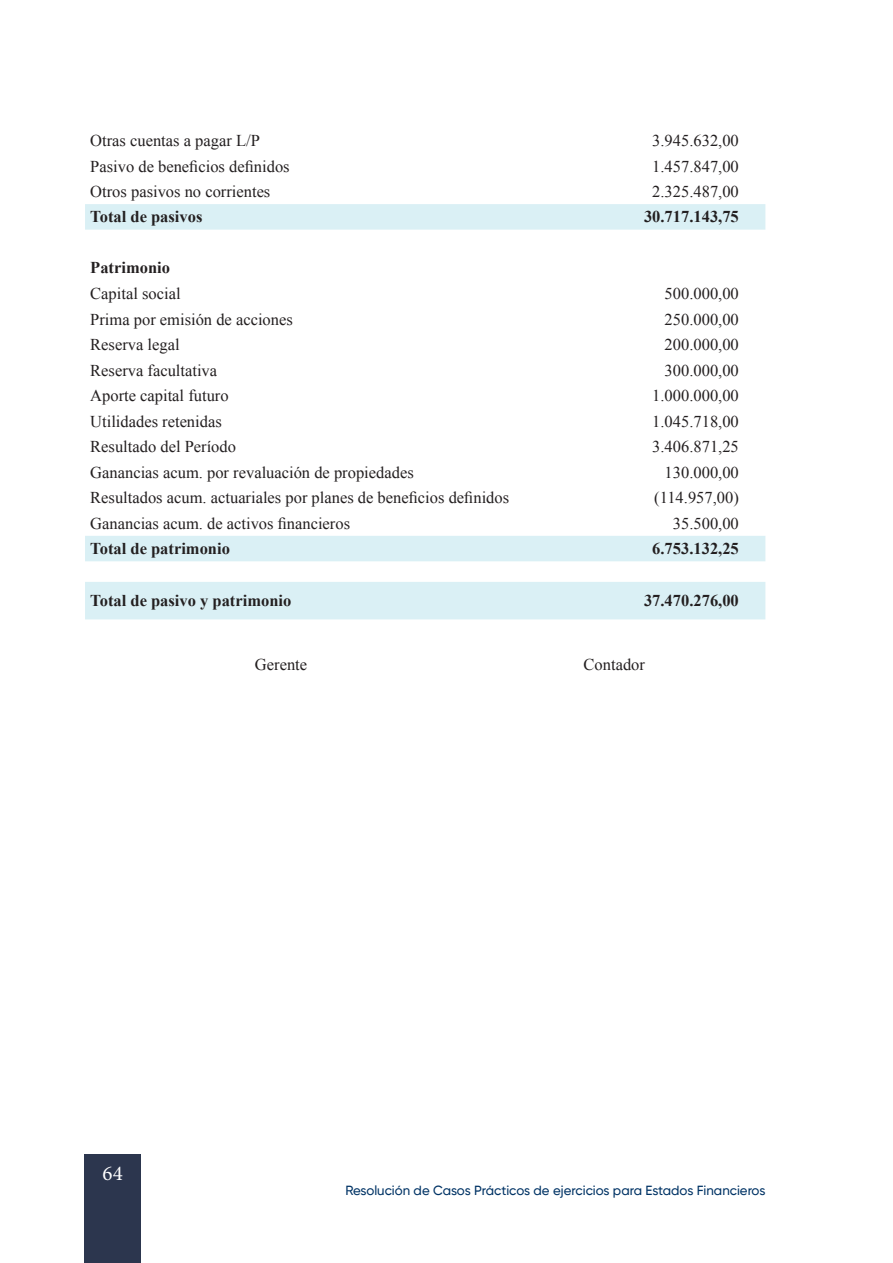
<style>
.page{position:relative;width:893px;height:1263px;background:#fff}
.page>*{position:absolute;margin:0;border:0;box-sizing:border-box;transform-origin:0 0}
.t1{font:21px "Minion Pro";color:#fff}
.t2{font:16.5px "Times New Roman";color:#231f20}
.t3{font:700 16.5px "Times New Roman";color:#231f20}
.t4{font:500 13.2px "Gilroy";color:#003365}
</style>
<div class="page">
<div style="left:84px;top:1154px;width:57px;height:109px;background:#2c364e"></div>
<svg style="left:85px;top:204px;width:680px;height:415px"></svg>
<p class="t2" style="left:90px;top:129px;width:171px">Otras cuentas a pagar L/P</p>
<p class="t2" style="left:652px;top:129px;width:88px">3.945.632,00</p>
<p class="t2" style="left:90px;top:155px;width:201px">Pasivo de beneficios definidos</p>
<p class="t2" style="left:652px;top:155px;width:88px">1.457.847,00</p>
<p class="t2" style="left:90px;top:180px;width:182px">Otros pasivos no corrientes</p>
<p class="t2" style="left:652px;top:180px;width:88px">2.325.487,00</p>
<p class="t3" style="left:90px;top:206px;width:114px">Total de pasivos</p>
<p class="t3" style="left:644px;top:206px;width:96px">30.717.143,75</p>
<p class="t3" style="left:90px;top:257px;width:81px">Patrimonio</p>
<p class="t2" style="left:90px;top:282px;width:92px">Capital social</p>
<p class="t2" style="left:665px;top:282px;width:76px">500.000,00</p>
<p class="t2" style="left:90px;top:308px;width:204px">Prima por emisión de acciones</p>
<p class="t2" style="left:665px;top:308px;width:76px">250.000,00</p>
<p class="t2" style="left:90px;top:333px;width:91px">Reserva legal</p>
<p class="t2" style="left:665px;top:333px;width:76px">200.000,00</p>
<p class="t2" style="left:90px;top:359px;width:128px">Reserva facultativa</p>
<p class="t2" style="left:665px;top:359px;width:76px">300.000,00</p>
<p class="t2" style="left:90px;top:385px;width:140px">Aporte capital futuro</p>
<p class="t2" style="left:652px;top:385px;width:88px">1.000.000,00</p>
<p class="t2" style="left:90px;top:410px;width:133px">Utilidades retenidas</p>
<p class="t2" style="left:652px;top:410px;width:88px">1.045.718,00</p>
<p class="t2" style="left:90px;top:436px;width:147px">Resultado del Período</p>
<p class="t2" style="left:652px;top:436px;width:88px">3.406.871,25</p>
<p class="t2" style="left:90px;top:461px;width:325px">Ganancias acum. por revaluación de propiedades</p>
<p class="t2" style="left:665px;top:461px;width:76px">130.000,00</p>
<p class="t2" style="left:90px;top:487px;width:420px">Resultados acum. actuariales por planes de beneficios definidos</p>
<p class="t2" style="left:654px;top:487px;width:86px">(114.957,00)</p>
<p class="t2" style="left:90px;top:512px;width:261px">Ganancias acum. de activos financieros</p>
<p class="t2" style="left:673px;top:512px;width:67px">35.500,00</p>
<p class="t3" style="left:90px;top:537px;width:141px">Total de patrimonio</p>
<p class="t3" style="left:652px;top:537px;width:88px">6.753.132,25</p>
<p class="t3" style="left:90px;top:589px;width:203px">Total de pasivo y patrimonio</p>
<p class="t3" style="left:644px;top:589px;width:96px">37.470.276,00</p>
<p class="t2" style="left:255px;top:654px;width:54px">Gerente</p>
<p class="t2" style="left:584px;top:654px;width:63px">Contador</p>
<p class="t1" style="left:103px;top:1159px;width:22px">64</p>
<p class="t4" style="left:345px;top:1182px;width:422px">Resolución de Casos Prácticos de ejercicios para Estados Financieros</p>
</div>
